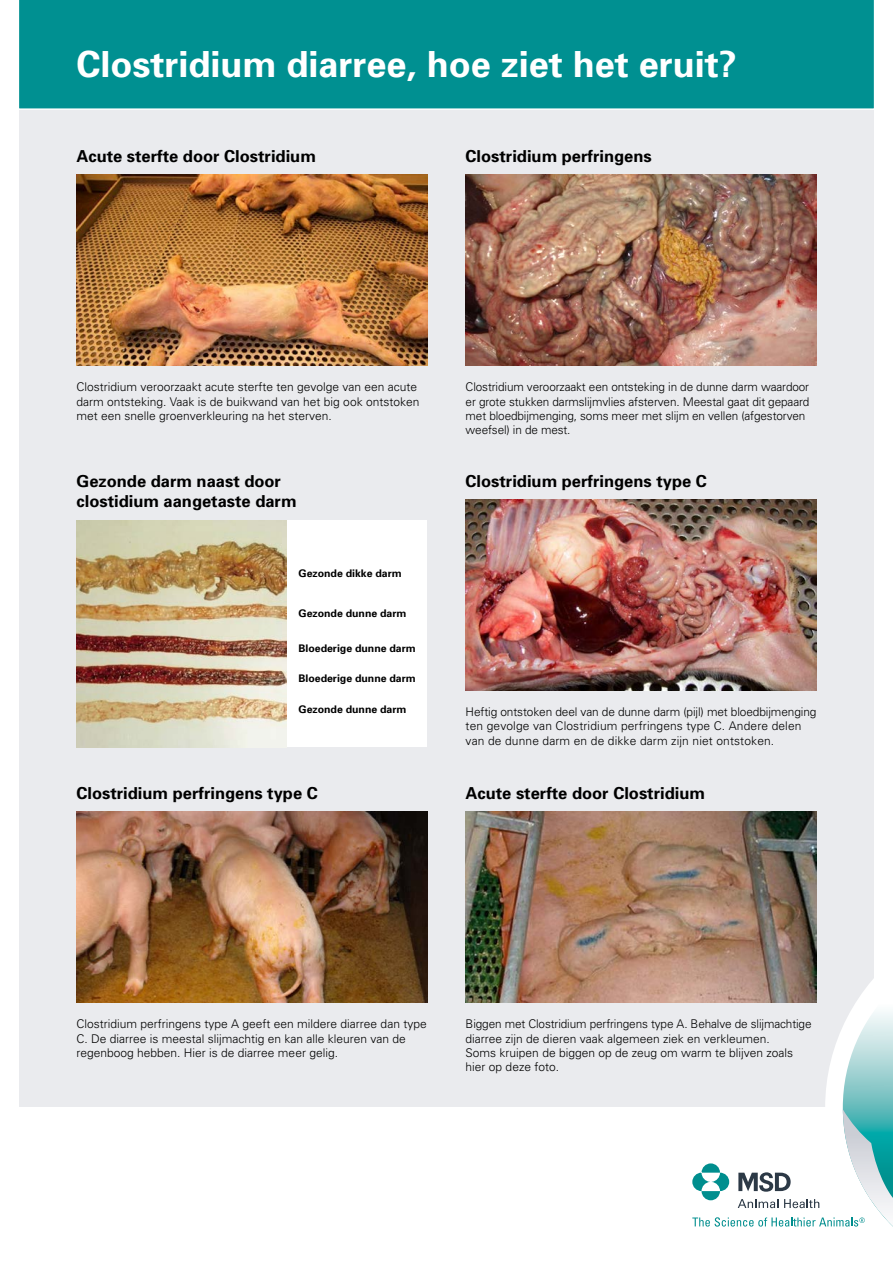
<style>
.page{position:relative;width:893px;height:1263px;background:#fff}
.page>*{position:absolute;margin:0;border:0;box-sizing:border-box;transform-origin:0 0}
.t1{font:700 36px "Univers";color:#fff}
.t2{font:700 16.5px/19.8px "Univers";color:#000}
.t3{font:300 12px/14.4px "Univers";color:#000}
.t4{font:700 10.5px "Univers";color:#000}
</style>
<div class="page">
<div style="left:19px;top:0;width:855px;height:1106px;background:#eaebee"></div>
<svg style="left:692px;top:948px;width:201px;height:279px"></svg>
<div style="left:19px;top:0;width:855px;height:110px;background:#009091"></div>
<img style="left:77px;top:174px;width:350px;height:192px">
<div style="left:77px;top:520px;width:350px;height:227px;background:#fff"></div>
<img style="left:77px;top:520px;width:210px;height:227px">
<img style="left:77px;top:811px;width:350px;height:192px">
<img style="left:466px;top:174px;width:350px;height:192px">
<img style="left:466px;top:499px;width:350px;height:192px">
<img style="left:466px;top:811px;width:350px;height:192px">
<h1 class="t1" style="left:77px;top:42px;width:662px">Clostridium diarree, hoe ziet het eruit?</h1>
<h2 class="t2" style="left:77px;top:146px;width:241px">Acute sterfte door Clostridium</h2>
<h2 class="t2" style="left:466px;top:146px;width:188px">Clostridium perfringens</h2>
<p class="t3" style="left:77px;top:380px;width:344px">Clostridium veroorzaakt acute sterfte ten gevolge van een acute darm ontsteking. Vaak is de buikwand van het big ook ontstoken met een snelle groenverkleuring na het sterven.</p>
<p class="t3" style="left:466px;top:380px;width:345px">Clostridium veroorzaakt een ontsteking in de dunne darm waardoor er grote stukken darmslijmvlies afsterven. Meestal gaat dit gepaard met bloedbijmenging, soms meer met slijm en vellen (afgestorven weefsel) in de mest.</p>
<h2 class="t2" style="left:77px;top:471px;width:222px">Gezonde darm naast door clostidium aangetaste darm</h2>
<h2 class="t2" style="left:466px;top:471px;width:243px">Clostridium perfringens type C</h2>
<p class="t4" style="left:298px;top:567px;width:105px">Gezonde dikke darm</p>
<p class="t4" style="left:298px;top:607px;width:109px">Gezonde dunne darm</p>
<p class="t4" style="left:298px;top:642px;width:119px">Bloederige dunne darm</p>
<p class="t4" style="left:298px;top:672px;width:119px">Bloederige dunne darm</p>
<p class="t4" style="left:298px;top:703px;width:109px">Gezonde dunne darm</p>
<p class="t3" style="left:466px;top:705px;width:352px">Heftig ontstoken deel van de dunne darm (pijl) met bloedbijmenging ten gevolge van Clostridium perfringens type C. Andere delen van de dunne darm en de dikke darm zijn niet ontstoken.</p>
<h2 class="t2" style="left:77px;top:783px;width:243px">Clostridium perfringens type C</h2>
<h2 class="t2" style="left:466px;top:783px;width:241px">Acute sterfte door Clostridium</h2>
<p class="t3" style="left:77px;top:1017px;width:352px">Clostridium perfringens type A geeft een mildere diarree dan type<br>C. De diarree is meestal slijmachtig en kan alle kleuren van de regenboog hebben. Hier is de diarree meer gelig.</p>
<p class="t3" style="left:466px;top:1017px;width:347px">Biggen met Clostridium perfringens type A. Behalve de slijmachtige diarree zijn de dieren vaak algemeen ziek en verkleumen.<br>Soms kruipen de biggen op de zeug om warm te blijven zoals hier op deze foto.</p>
</div>
